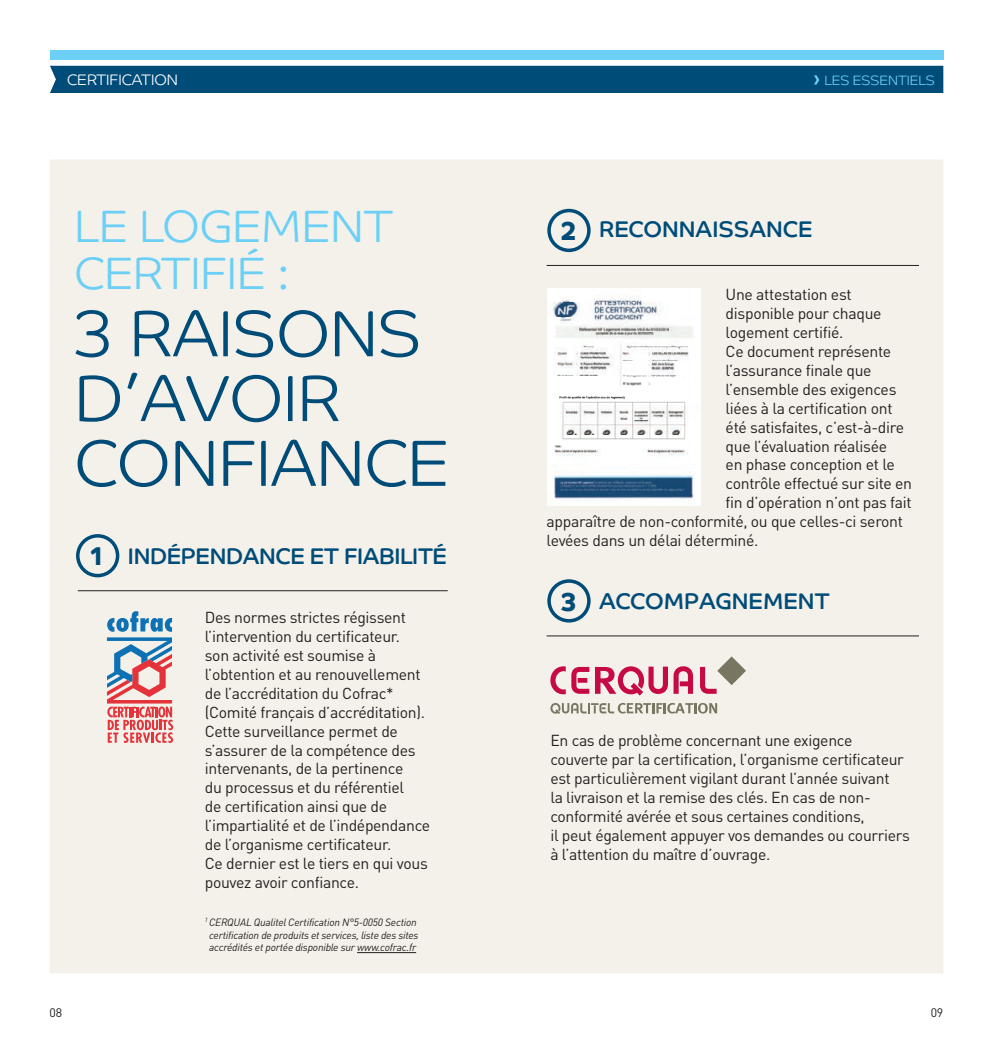
<style>
.page{position:relative;width:993px;height:1042px;background:#fff}
.page>*{position:absolute;margin:0;border:0;box-sizing:border-box;transform-origin:0 0}
.t1{font:300 65.62px/64.8px "Co Headline";color:#004c79}
.t2{font:300 45.5px/47.2px "Co Headline";color:#6bcff6}
.t3{font:22.75px "Co Headline";letter-spacing:-.01em;color:#004c79}
.t4{font:15.75px/18.9px "DIN Pro";letter-spacing:-.02em;color:#231f20}
.t5{font:300 15.22px "Co Headline";color:#fff}
.t6{font:300 13.65px "Co Headline";color:#6bcff6}
.t7{font:12.25px "DIN Pro";color:#231f20}
.t8{font:italic 10.5px/12.6px "DIN Pro";letter-spacing:-.02em;color:#231f20;text-align:center}
.s1{font-weight:700;font-size:26.07px}
</style>
<div class="page">
<div style="left:50px;top:159px;width:893px;height:814px;background:#f4f1ea"></div>
<hr style="left:78px;top:590px;width:369px;height:1px;background:#231f20">
<div style="left:76px;top:534px;width:43px;height:43px;border:4px solid #004c79;border-radius:50%"></div>
<hr style="left:357px;top:952px;width:59px;height:1px;background:#231f20">
<div style="left:50px;top:50px;width:893px;height:10px;background:#6bcff6"></div>
<div style="left:50px;top:66px;width:893px;height:27px;background:#004c79"></div>
<hr style="left:546px;top:265px;width:372px;height:1px;background:#231f20">
<div style="left:547px;top:209px;width:43px;height:43px;border:4px solid #004c79;border-radius:50%"></div>
<hr style="left:546px;top:635px;width:372px;height:1px;background:#231f20">
<div style="left:547px;top:579px;width:43px;height:43px;border:4px solid #004c79;border-radius:50%"></div>
<img style="left:547px;top:288px;width:153px;height:217px">
<svg style="left:107px;top:611px;width:66px;height:132px"></svg>
<svg style="left:550px;top:703px;width:167px;height:11px"></svg>
<svg style="left:673px;top:666px;width:19px;height:28px"></svg>
<svg style="left:550px;top:666px;width:117px;height:29px"></svg>
<svg style="left:700px;top:656px;width:45px;height:38px"></svg>
<p class="t5" style="left:67px;top:70px;width:110px">CERTI FICATION</p>
<p class="t6" style="left:824px;top:72px;width:112px">LES ESSENTIELS</p>
<h2 class="t2" style="left:74px;top:202px;width:95px">LE LOG</h2>
<h2 class="t2" style="left:74px;top:202px;width:320px;text-indent:158px">EMENT<br>CERTIFIÉ :</h2>
<h1 class="t1" style="left:74px;top:300px;width:376px">3 RAISONS<br>D’AVOIR<br>CO NFIANCE</h1>
<h3 class="t3" style="left:91px;top:542px;width:358px"><span class="s1">1</span> IN DÉPENDANCE ET FIABILITÉ</h3>
<p class="t4" style="left:205px;top:606px;width:227px">Des normes strictes régissent l’intervention du certificateur.<br>son activité est soumise à l’obtention et au renouvellement de l’accréditation du Cofrac* (Comité français d’accréditation).<br>Cette surveillance permet de s’assurer de la compétence des intervenants, de la pertinence<br>du processus et du référentiel<br>de certification ainsi que de l’impartialité et de l’indépendance de l’organisme certificateur.<br>Ce dernier est le tiers en qui vous pouvez avoir confiance.</p>
<p class="t8" style="left:205px;top:915px;width:215px"><sup>1</sup> CERQUAL Qualitel Certification N°5-0050 Section certification de produits et services, liste des sites accrédités et portée disponible sur www.cofrac.fr</p>
<h3 class="t3" style="left:561px;top:216px;width:252px"><span class="s1">2</span> RECONNAISSANCE</h3>
<p class="t4" style="left:725px;top:284px;width:127px">Une attestation est</p>
<p class="t4" style="left:725px;top:302px;width:157px">disponible pour chaque</p>
<p class="t4" style="left:725px;top:321px;width:119px">logement certifié.</p>
<p class="t4" style="left:725px;top:340px;width:167px">Ce document représente</p>
<p class="t4" style="left:725px;top:359px;width:147px">l’assurance finale que</p>
<p class="t4" style="left:725px;top:378px;width:172px">l’ensemble des exigences</p>
<p class="t4" style="left:725px;top:397px;width:168px">liées à la certification ont</p>
<p class="t4" style="left:725px;top:416px;width:180px">été satisfaites, c’est-à-dire</p>
<p class="t4" style="left:725px;top:435px;width:163px">que l’évaluation réalisée</p>
<p class="t4" style="left:725px;top:454px;width:171px">en phase conception et le</p>
<p class="t4" style="left:725px;top:473px;width:188px">contrôle effectué sur site en</p>
<p class="t4" style="left:725px;top:491px;width:187px">fin d’opération n’ont pas fait</p>
<p class="t4" style="left:546px;top:510px;width:358px">apparaître de non-conformité, ou que celles-ci seront</p>
<p class="t4" style="left:546px;top:529px;width:213px">levées dans un délai déterminé.</p>
<h3 class="t3" style="left:561px;top:587px;width:270px"><span class="s1">3</span> ACCOMPAGNEMENT</h3>
<p class="t4" style="left:550px;top:729px;width:361px">En cas de problème concernant une exigence couverte par la certification, l’organisme certificateur est particulièrement vigilant durant l’année suivant<br>la livraison et la remise des clés. En cas de non&shy;conformité avérée et sous certaines conditions,<br>il peut également appuyer vos demandes ou courriers à l’attention du maître d’ouvrage.</p>
<p class="t7" style="left:50px;top:1002px;width:14px">08</p>
<p class="t7" style="left:930px;top:1002px;width:14px">09</p>
</div>
